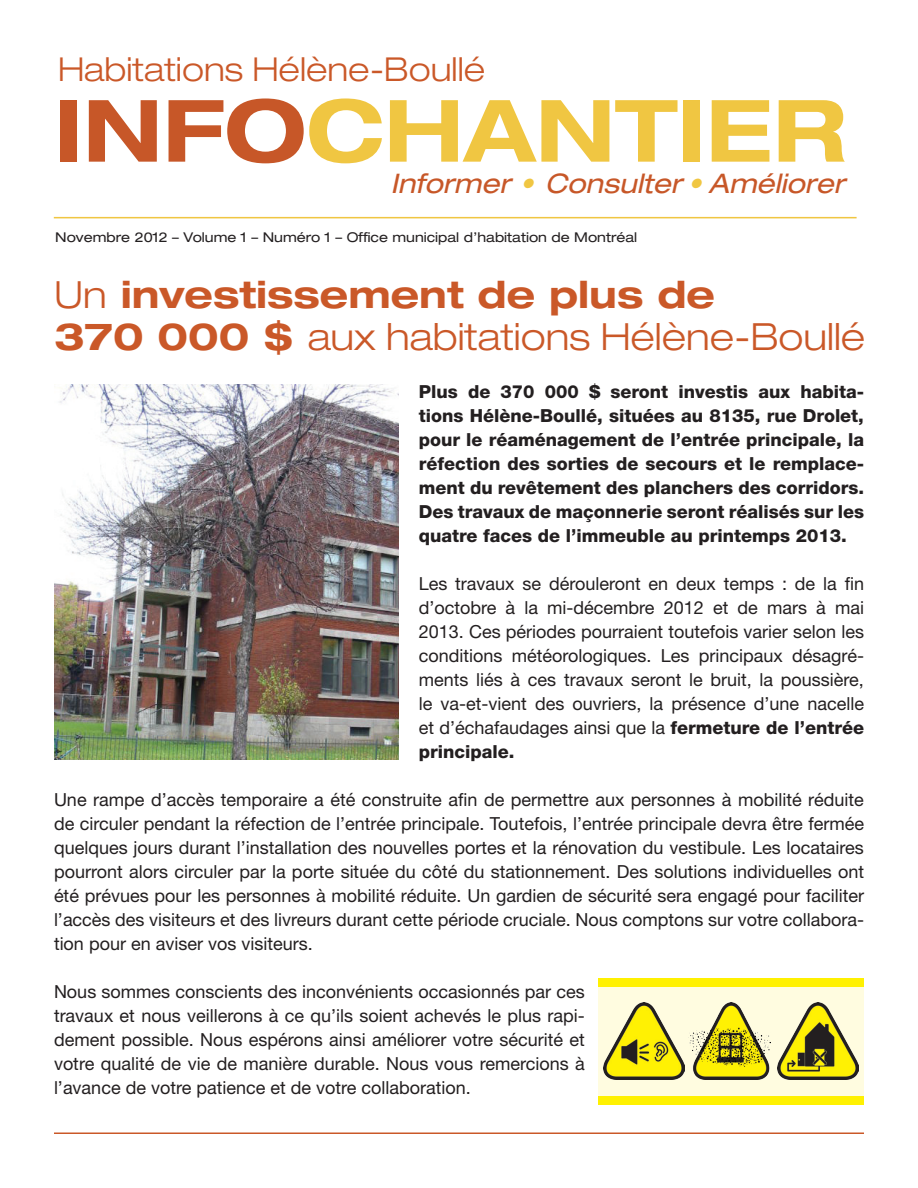
<style>
.page{position:relative;width:918px;height:1188px;background:#fff}
.page>*{position:absolute;margin:0;border:0;box-sizing:border-box;transform-origin:0 0}
.t1{font:700 expanded 86.1px "Helvetica Neue";color:#f0c642}
.t2{font:300 expanded 37.5px/42px "Helvetica Neue";color:#ca5828}
.t3{font:300 expanded 33px "Helvetica Neue";color:#ca5828}
.t4{font:italic expanded 27px "Helvetica Neue";color:#c75728}
.t5{font:18px/24px "Helvetica Neue";color:#231f20;text-align:justify}
.t6{font:800 18px/24px "Helvetica Neue";color:#231f20;text-align:justify}
.t7{font:expanded 13.5px "Helvetica Neue";color:#231f20}
.s1{color:#c75728}
.s2{color:#f0c642}
.s3{font-weight:700}
.s4{font-weight:800}
</style>
<div class="page">
<hr style="left:54px;top:217px;width:803px;height:1px;background:#f0c642">
<hr style="left:54px;top:1132px;width:810px;height:2px;background:#ca5828">
<img style="left:54px;top:384px;width:345px;height:375px">
<div style="left:598px;top:987px;width:266px;height:114px;background:#fffce0"></div>
<div style="left:598px;top:978px;width:266px;height:9px;background:#fff101"></div>
<div style="left:598px;top:1096px;width:266px;height:9px;background:#fff101"></div>
<img style="left:689px;top:1002px;width:81px;height:77px">
<img style="left:603px;top:1002px;width:82px;height:77px">
<img style="left:777px;top:1002px;width:82px;height:77px">
<h3 class="t3" style="left:58px;top:50px;width:429px">Habitations Hélène-Boullé</h3>
<h1 class="t1" style="left:55px;top:77px;width:793px"><span class="s1">INFO</span>CHANTIER</h1>
<h3 class="t4" style="left:390px;top:167px;width:463px">Informer <span class="s2">•</span> Consulter<span class="s2">•</span> Améliorer</h3>
<p class="t7" style="left:55px;top:229px;width:584px">Novembre 2012 – Volume 1 – Numéro 1 – Office municipal d’habitation de Montréal</p>
<h2 class="t2" style="left:54px;top:273px;width:813px">Un <span class="s3">investissement de plus de<br>370 000 $</span> aux habitations Hélène-Boullé</h2>
<p class="t6" style="left:419px;top:380px;width:447px">Plus de 370 000 $ seront investis aux habita&shy;tions Hélène-Boullé, situées au 8135, rue Drolet, pour le réaménagement de l’entrée principale, la réfection des sorties de secours et le remplace&shy;ment du revêtement des planchers des corridors.<br>Des travaux de maçonnerie seront réalisés sur les quatre faces de l’immeuble au printemps 2013.</p>
<p class="t5" style="left:419px;top:572px;width:447px">Les travaux se dérouleront en deux temps : de la fin d’octobre à la mi-décembre 2012 et de mars à mai 2013. Ces périodes pourraient toutefois varier selon les conditions météorologiques. Les principaux désagré&shy;ments liés à ces travaux seront le bruit, la poussière, le va-et-vient des ouvriers, la présence d’une nacelle et d’échafaudages ainsi que la <span class="s4">fermeture de l’entrée principale.</span></p>
<p class="t5" style="left:54px;top:788px;width:812px">Une rampe d’accès temporaire a été construite afin de permettre aux personnes à mobilité réduite de circuler pendant la réfection de l’entrée principale. Toutefois, l’entrée principale devra être fermée quelques jours durant l’installation des nouvelles portes et la rénovation du vestibule. Les locataires pourront alors circuler par la porte située du côté du stationnement. Des solutions individuelles ont été prévues pour les personnes à mobilité réduite. Un gardien de sécurité sera engagé pour faciliter l’accès des visiteurs et des livreurs durant cette période cruciale. Nous comptons sur votre collabora&shy;tion pour en aviser vos visiteurs.</p>
<p class="t5" style="left:54px;top:979px;width:532px">Nous sommes conscients des inconvénients occasionnés par ces travaux et nous veillerons à ce qu’ils soient achevés le plus rapi&shy;dement possible. Nous espérons ainsi améliorer votre sécurité et votre qualité de vie de manière durable. Nous vous remercions à l’avance de votre patience et de votre collaboration.</p>
</div>
